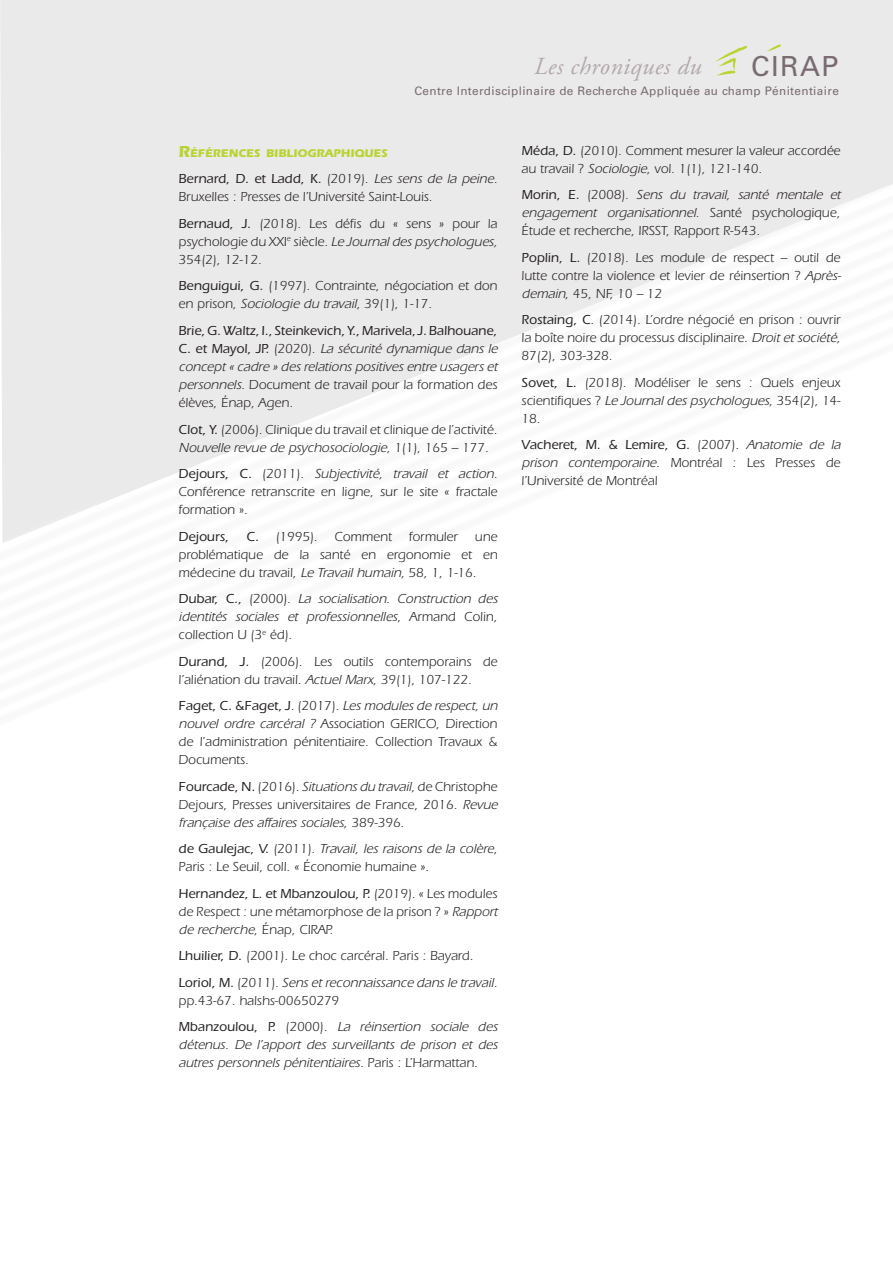
<style>
.page{position:relative;width:893px;height:1263px;background:#fff}
.page>*{position:absolute;margin:0;border:0;box-sizing:border-box;transform-origin:0 0}
.t1{font:27.75px "Univers";letter-spacing:.05em;color:#786b71}
.t2{font:italic 24.45px "Adobe Garamond Pro";letter-spacing:.02em;color:#b2a9ad}
.Note_de_bas_de_page{font:13.5px/18px "Itc Eras";color:#231f20}
.Note_de_bas_de_page-2{font:italic 13.5px/18px "Itc Eras";color:#231f20}
.Note_de_bas_de_page-3{font:500 13.5px "Itc Eras";color:#231f20}
.t3{font:11.7px "Univers";letter-spacing:.03em;color:#786b71}
.Note_de_bas_de_page-4{font:700 11.55px "Itc Eras";color:#b8d432}
.s1{font-size:16.5px}
.s2{font-weight:500}
.s3{font-style:italic}
.s4{font-weight:500;font-style:normal}
.s5{font-style:normal}
</style>
<div class="page">
<div style="left:0;top:0;width:893px;height:151px;background:#ebeaeb"></div>
<div style="left:1px;top:151px;width:892px;height:14px;background:#ebeaeb"></div>
<div style="left:1px;top:165px;width:892px;height:14px;background:#ebeaeb"></div>
<div style="left:1px;top:179px;width:892px;height:14px;background:#ebeaeb"></div>
<div style="left:1px;top:193px;width:868px;height:14px;background:#ebeaeb"></div>
<div style="left:1px;top:207px;width:833px;height:14px;background:#ebeaeb"></div>
<div style="left:1px;top:221px;width:799px;height:14px;background:#ebeaeb"></div>
<div style="left:1px;top:235px;width:764px;height:14px;background:#ebeaeb"></div>
<div style="left:1px;top:249px;width:729px;height:14px;background:#ebeaeb"></div>
<div style="left:1px;top:263px;width:695px;height:14px;background:#ebeaeb"></div>
<div style="left:1px;top:277px;width:660px;height:14px;background:#ebeaeb"></div>
<svg style="left:1px;top:291px;width:625px;height:252px"></svg>
<svg style="left:765px;top:44px;width:16px;height:8px"></svg>
<svg style="left:714px;top:46px;width:33px;height:31px"></svg>
<p class="t2" style="left:534px;top:52px;width:169px">Les chroniques du</p>
<p class="t1" style="left:751px;top:50px;width:89px">CIRAP</p>
<p class="t3" style="left:414px;top:84px;width:426px">Centre Interdisciplinaire de Recherche Appliquée au champ Pénitentiaire</p>
<p class="Note_de_bas_de_page-4" style="left:179px;top:146px;width:211px"><span class="s1">R</span>ÉFÉRENCES BIBLIOGRAPHIQUES</p>
<p class="Note_de_bas_de_page" style="left:179px;top:170px;width:323px"><span class="s2">Bernard, D. et Ladd, K.</span> (2019). <span class="s3">Les sens de la peine.<br></span>Bruxelles : Presses de l’Université Saint-Louis.</p>
<p class="Note_de_bas_de_page" style="left:179px;top:215px;width:323px"><span class="s2">Bernaud, J.</span> (2018). Les défis du « sens » pour la psychologie du XXI<sup>e</sup> siècle. <span class="s3">Le Journaldes psychologues,<br></span>354(2), 12-12.</p>
<p class="Note_de_bas_de_page" style="left:179px;top:277px;width:320px"><span class="s2">Benguigui, G.</span> (1997). Contrainte, négociation et don e n p r i s o n , <span class="s3">Sociologie du travail</span>, 3 9 ( 1 ) , 1 - 1 7 .</p>
<p class="Note_de_bas_de_page-2" style="left:179px;top:322px;width:323px"><span class="s4">Brie, G. Waltz, I., Steinkevich, Y., Marivela, J. Balhouane, C . et M ayo l , J P.</span> <span class="s5">( 2 0 2 0 ) .</span> La sécurité dynamique dans le concept« cadre » des relations positives entre usagers et personnels. <span class="s5">Document de travail pour la formation des élèves, Énap, Agen.</span></p>
<p class="Note_de_bas_de_page" style="left:179px;top:420px;width:320px"><span class="s2">Clot, Y.</span> (2006). Clinique du travail et clinique de l’activité.<br><span class="s3">Nouvelle revue de psychosociologie</span>, 1 ( 1 ) , 1 6 5 – 1 7 7 .</p>
<p class="Note_de_bas_de_page" style="left:179px;top:465px;width:323px"><span class="s2">D ej o u r s , C .</span> ( 2 0 1 1 ) . <span class="s3">Subjectivité, travail et action.<br></span>Conférence retranscrite en ligne, sur le site « fractale formation ».</p>
<p class="Note_de_bas_de_page-3" style="left:179px;top:528px;width:52px">Dejours,</p>
<p class="Note_de_bas_de_page" style="left:179px;top:527px;width:320px;text-align:justify;text-indent:68px"><span class="s2">C.</span> (1995). Comment formuler une problématique de la santé en ergonomie et en médecine du travail, <span class="s3">Le Travail humain</span>, 58, 1, 1-16.</p>
<p class="Note_de_bas_de_page-2" style="left:179px;top:590px;width:323px"><span class="s4">D u b a r, C . ,</span> <span class="s5">( 2 0 0 0 ) .</span> La socialisation. Construction des identités sociales et professionnelles<span class="s5">, A r m a n d C o l i n , collection U (3</span><sup>e</sup> <span class="s5">éd).</span></p>
<p class="Note_de_bas_de_page" style="left:179px;top:652px;width:320px"><span class="s2">Durand, J.</span> (2006). Les outils contemporains de l’aliénation du travail. <span class="s3">Actuel Marx</span>, 39(1), 107-122.</p>
<p class="Note_de_bas_de_page" style="left:179px;top:697px;width:323px"><span class="s2">Faget, C. &amp;Faget, J</span>. (2017). <span class="s3">Les modules de respect,un nouvel ordre carcéral ?</span> Association GERICO, Direction de l’administration pénitentiaire. Collection Travaux &amp; Documents.</p>
<p class="Note_de_bas_de_page" style="left:179px;top:777px;width:323px"><span class="s2">Fourcade, N.</span> (2016). <span class="s3">Situations du travail</span>, de Christophe<br>Dejours, Presses universitaires de France, 2016. <span class="s3">Revue française des affaires sociales</span>, 3 8 9 - 3 9 6 .</p>
<p class="Note_de_bas_de_page" style="left:179px;top:840px;width:320px"><span class="s2">d e G a u l ej a c , V.</span> ( 2 0 1 1 ) . <span class="s3">Travail, les raisons de la colère</span>,<br>Paris : Le Seuil, coll. « Économie humaine ».</p>
<p class="Note_de_bas_de_page" style="left:179px;top:884px;width:323px"><span class="s2">Hernandez, L. et Mbanzoulou, P.</span> (2019). « Les modules de Respect : une métamorphose de la prison ? » <span class="s3">Rapport de recherche</span>, É n a p , C I RA P.</p>
<p class="Note_de_bas_de_page" style="left:179px;top:947px;width:297px"><span class="s2">Lhuilier, D.</span> (2001). Le choc carcéral. Paris : Bayard.</p>
<p class="Note_de_bas_de_page-2" style="left:179px;top:973px;width:323px"><span class="s4">Lo r i o l , M .</span> <span class="s5">( 2 0 1 1 ) .</span> Sens etreconnaissance dans le travail. <span class="s5">pp.43-67. halshs-00650279</span></p>
<p class="Note_de_bas_de_page-2" style="left:179px;top:1018px;width:323px;text-align:justify"><span class="s4">M b a n z o u l o u , P.</span> <span class="s5">( 2 0 0 0 ) .</span> La réinsertion sociale des détenus. De l’apport des surveillants de prison et des autres personnels pénitentiaires. <span class="s5">P a r i s : L’ H a r m a tta n .</span></p>
<p class="Note_de_bas_de_page" style="left:522px;top:141px;width:320px"><span class="s2">Méda, D.</span> (2010). Comment mesurer la valeur accordée au travail ? <span class="s3">Sociologie</span>, vol. 1(1), 121-140.</p>
<p class="Note_de_bas_de_page" style="left:522px;top:186px;width:323px"><span class="s2">M o r i n , E .</span> ( 2 0 0 8 ) . <span class="s3">Sens du travail, santé mentale et engagement organisationnel</span>. S a n t é p syc h o l o g i q u e ,<br>Étude et recherche, IRSST, Rapport R-543.</p>
<p class="Note_de_bas_de_page" style="left:522px;top:248px;width:323px"><span class="s2">Poplin, L.</span> (2018). Les module de respect – outil de lutte contre la violence et levier de réinsertion ? <span class="s3">Après&shy;demain</span>, 4 5 , N F, 1 0 – 1 2</p>
<p class="Note_de_bas_de_page" style="left:522px;top:311px;width:323px"><span class="s2">Rostaing, C</span>. (2014). L’ordre négocié en prison : ouvrir la boîte noire du processus disciplinaire. <span class="s3">Droitetsociété,<br></span>87(2), 303-328.</p>
<p class="Note_de_bas_de_page" style="left:522px;top:373px;width:320px;text-align:justify"><span class="s2">Sovet, L.</span> (2018). Modéliser le sens : Quels enjeux scientifiques ? <span class="s3">Le Journaldes psychologues</span>, 354(2), 14- 18.</p>
<p class="Note_de_bas_de_page" style="left:522px;top:436px;width:323px"><span class="s2">Vacheret, M. &amp; Lemire, G.</span> (2007). <span class="s3">Anatomie de la prison contemporaine</span>. M o n t réa l : Les P res s es d e l’Université de Montréal</p>
</div>
